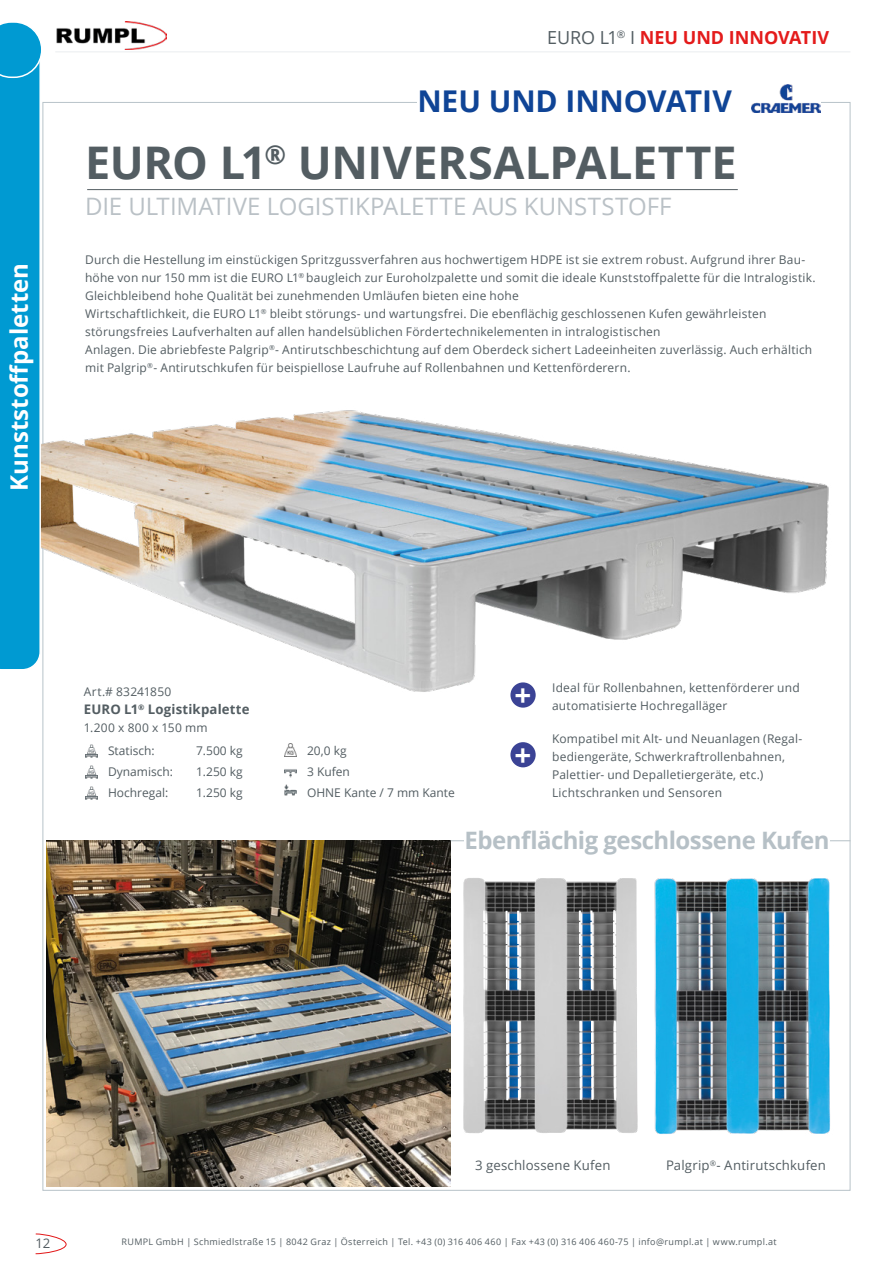
<style>
.page{position:relative;width:893px;height:1263px;background:#fff}
.page>*{position:absolute;margin:0;border:0;box-sizing:border-box;transform-origin:0 0}
.t1{font:700 45px "Open Sans";letter-spacing:-.005em;color:#535d62}
.t2{font:700 30px "Open Sans";letter-spacing:-.005em;color:#0f4496}
.t3{font:700 29.55px "Open Sans";color:#fff}
.t4{font:24px "Open Sans";color:#bac1c6}
.t5{font:700 24px "Open Sans";letter-spacing:-.02em;color:#b6c0c6}
.t6{font:700 24px "Open Sans";color:#fff}
.t7{font:700 18px "Open Sans";color:#e41b1b}
.t8{font:13.2px "Open Sans";letter-spacing:.01em;color:#535d62}
.t9{font:700 13.2px "Open Sans";letter-spacing:.015em;color:#535d62}
.t10{font:12px/18px "Open Sans";letter-spacing:.015em;color:#535d62}
.t11{font:9px "Open Sans";letter-spacing:.035em;color:#535d62}
.s1{font-weight:400;color:#535d62}
</style>
<div class="page">
<hr style="left:87px;top:189px;width:651px;height:1px;background:#535d62">
<img style="left:42px;top:401px;width:809px;height:309px">
<img style="left:463px;top:878px;width:167px;height:255px">
<img style="left:630px;top:872px;width:221px;height:271px">
<img style="left:47px;top:840px;width:403px;height:347px">
<hr style="left:450px;top:840px;width:400px;height:1px;background:#b6c0c6">
<div style="left:464px;top:831px;width:366px;height:18px;background:#fff"></div>
<svg style="left:85px;top:766px;width:13px;height:12px"></svg>
<svg style="left:284px;top:743px;width:13px;height:13px"></svg>
<svg style="left:85px;top:744px;width:13px;height:13px"></svg>
<svg style="left:284px;top:769px;width:13px;height:9px"></svg>
<svg style="left:85px;top:787px;width:13px;height:13px"></svg>
<svg style="left:284px;top:784px;width:13px;height:12px"></svg>
<img style="left:751px;top:85px;width:70px;height:28px">
<div style="left:510px;top:682px;width:26px;height:26px;background:#3b4395;border-radius:50%"></div>
<div style="left:510px;top:742px;width:26px;height:25px;background:#3b4395;border-radius:50%"></div>
<svg style="left:35px;top:1233px;width:32px;height:21px"></svg>
<hr style="left:55px;top:51px;width:795px;height:1px;background:#eaedef">
<img style="left:56px;top:21px;width:111px;height:28px">
<svg style="left:0;top:22px;width:43px;height:648px;background:#16a2d4"></svg>
<h3 class="t7" style="left:547px;top:24px;width:283px"><span class="s1">EURO L1</span><sup>®</sup> <span class="s1">I</span> NEU UND INNOVATIV</h3>
<h2 class="t2" style="left:417px;top:80px;width:316px">NEU UND INNOVATIV</h2>
<h3 class="t6" style="left:2px;top:490px;width:229px;rotate:-90deg">Kunststoffpaletten</h3>
<h1 class="t1" style="left:85px;top:131px;width:653px">EURO L1<sup>®</sup> UNIVERSALPALETTE</h1>
<h3 class="t4" style="left:85px;top:190px;width:588px">DIE ULTIMATIVE LOGISTIKPALETTE AUS KUNSTSTOFF</h3>
<p class="t10" style="left:85px;top:251px;width:732px">Durch die Hestellung im einstückigen Spritzgussverfahren aus hochwertigem HDPE ist sie extrem robust. Aufgrund ihrer Bau&shy;höhe von nur 150 mm ist die EURO L1<sup>®</sup> baugleich zur Euroholzpalette und somit die ideale Kunststoffpalette für die Intralogistik.<br>Gleichbleibend hohe Qualität bei zunehmenden Umläufen bieten eine hohe<br>Wirtschaftlichkeit, die EURO L1<sup>®</sup> bleibt störungs- und wartungsfrei. Die ebenflächig geschlossenen Kufen gewährleisten störungsfreies Laufverhalten auf allen handelsüblichen Fördertechnikelementen in intralogistischen<br>Anlagen. Die abriebfeste Palgrip<sup>®</sup>- Antirutschbeschichtung auf dem Oberdeck sichert Ladeeinheiten zuverlässig. Auch erhältich mit Palgrip<sup>®</sup>- Antirutschkufen für beispiellose Laufruhe auf Rollenbahnen und Kettenförderern.</p>
<p class="t10" style="left:84px;top:682px;width:89px">Art.# 83241850</p>
<p class="t9" style="left:84px;top:700px;width:167px">EURO L1<sup>®</sup> Logistikpalette</p>
<p class="t10" style="left:84px;top:718px;width:125px">1.200 x 800 x 150 mm</p>
<p class="t10" style="left:108px;top:741px;width:48px">Statisch:</p>
<p class="t10" style="left:196px;top:741px;width:48px">7.500 kg</p>
<p class="t10" style="left:307px;top:741px;width:41px">20,0 kg</p>
<p class="t10" style="left:108px;top:762px;width:67px">Dynamisch:</p>
<p class="t10" style="left:196px;top:762px;width:48px">1.250 kg</p>
<p class="t10" style="left:307px;top:762px;width:44px">3 Kufen</p>
<p class="t10" style="left:108px;top:783px;width:62px">Hochregal:</p>
<p class="t10" style="left:196px;top:783px;width:48px">1.250 kg</p>
<p class="t10" style="left:307px;top:783px;width:149px">OHNE Kante / 7 mm Kante</p>
<h3 class="t3" style="left:515px;top:675px;width:18px">+</h3>
<h3 class="t3" style="left:515px;top:734px;width:18px">+</h3>
<p class="t10" style="left:552px;top:678px;width:249px">Ideal für Rollenbahnen, kettenförderer und</p>
<p class="t10" style="left:552px;top:696px;width:177px">automatisierte Hochregalläger</p>
<p class="t10" style="left:552px;top:729px;width:252px">Kompatibel mit Alt- und Neuanlagen (Regal&shy;bediengeräte, Schwerkraftrollenbahnen, Palettier- und Depalletiergeräte, etc.)<br>Lichtschranken und Sensoren</p>
<h3 class="t5" style="left:464px;top:823px;width:367px">Ebenflächig geschlossene Kufen</h3>
<p class="t8" style="left:475px;top:1156px;width:137px">3 geschlossene Kufen</p>
<p class="t8" style="left:666px;top:1156px;width:161px">Palgrip<sup>®</sup>- Antirutschkufen</p>
<p class="t8" style="left:35px;top:1234px;width:17px">12</p>
<p class="t11" style="left:122px;top:1235px;width:657px">RUMPL GmbH | Schmiedlstraße 15 | 8042 Graz | Österreich | Tel. +43 (0) 316 406 460 | Fax +43 (0) 316 406 460-75 | info@rumpl.at | www.rumpl.at</p>
</div>
